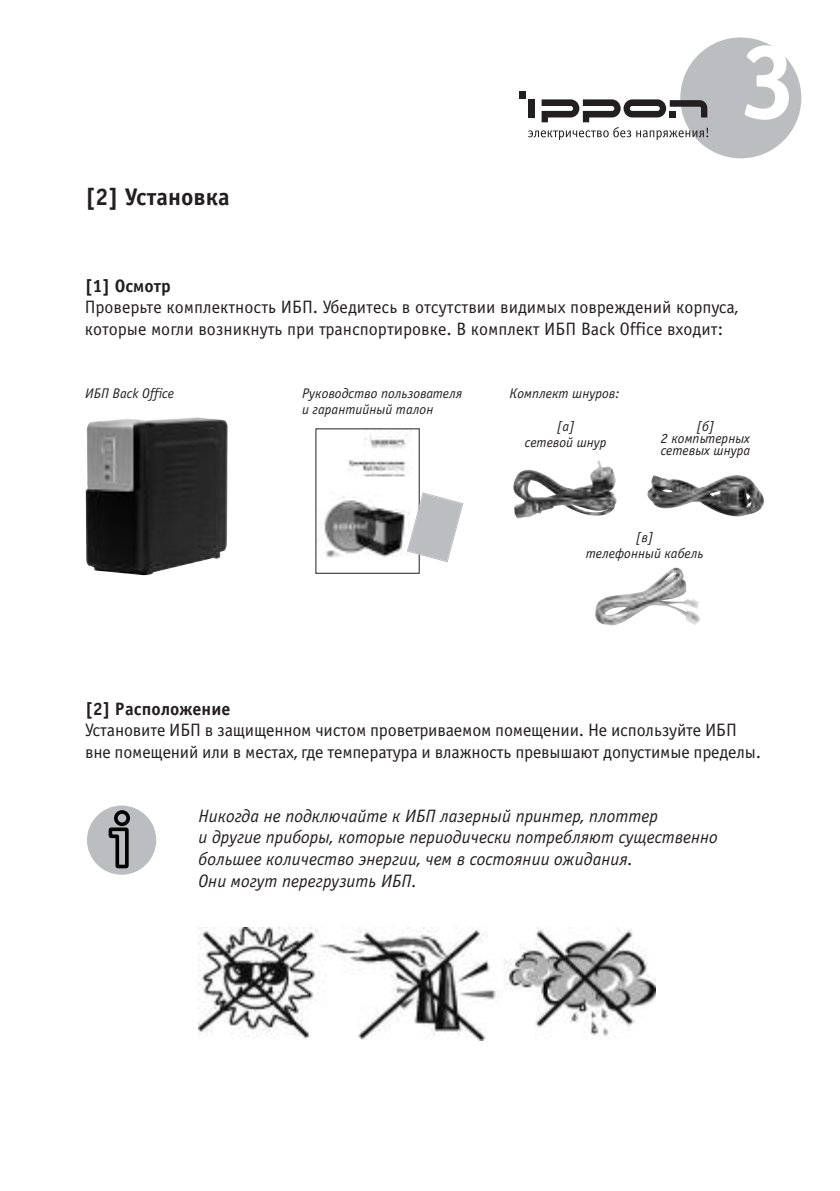
<style>
.page{position:relative;width:840px;height:1191px;background:#fff}
.page>*{position:absolute;margin:0;border:0;box-sizing:border-box;transform-origin:0 0}
.t1{font:700 106px "Officina Sans C";color:#fff}
.t2{font:700 24px "Officina Sans C";color:#231f20}
.t3{font:18px/21.6px "Officina Sans C";letter-spacing:-.01em;color:#231f20}
.t4{font:italic 18px/21.6px "Officina Sans C";color:#231f20}
.t5{font:700 18px "Officina Sans C";color:#231f20}
.t6{font:italic 14px/16px "Officina Sans C";color:#231f20;text-align:center}
</style>
<div class="page">
<img style="left:86px;top:417px;width:141px;height:150px">
<img style="left:317px;top:430px;width:95px;height:128px">
<svg style="left:406px;top:492px;width:57px;height:71px"></svg>
<div style="left:87px;top:805px;width:69px;height:69px;background:#bcbdc0;border-radius:50%"></div>
<svg style="left:107px;top:808px;width:23px;height:61px"></svg>
<img style="left:513px;top:460px;width:103px;height:59px">
<img style="left:595px;top:567px;width:105px;height:59px">
<img style="left:198px;top:927px;width:457px;height:113px">
<div style="left:680px;top:37px;width:120px;height:121px;background:#bcbdc0;border-radius:50%"></div>
<div style="left:519px;top:92px;width:7px;height:7px;background:#231f20"></div>
<svg style="left:528px;top:99px;width:180px;height:41px"></svg>
<img style="left:647px;top:475px;width:116px;height:42px">
<h2 class="t2" style="left:85px;top:182px;width:146px">[2] Установка</h2>
<h1 class="t1" style="left:738px;top:19px;width:60px">3</h1>
<p class="t5" style="left:85px;top:275px;width:87px">[1] Осмотр</p>
<p class="t3" style="left:85px;top:296px;width:654px">Проверьте комплектность ИБП. Убедитесь в отсутствии видимых повреждений корпуса, которые могли возникнуть при транспортировке. В комплект ИБП Back Office входит:</p>
<p class="t6" style="left:85px;top:385px;width:90px">ИБП Back Office</p>
<p class="t6" style="left:302px;top:385px;width:162px;text-align:left">Руководство пользователя и гарантийный талон</p>
<p class="t6" style="left:509px;top:385px;width:111px">Комплект шнуров:</p>
<p class="t6" style="left:524px;top:418px;width:83px">[a]<br>сетевой шнур</p>
<p class="t6" style="left:660px;top:420px;width:91px;line-height:12px">[б]<br>2 компьтерных сетевых шнура</p>
<p class="t6" style="left:585px;top:529px;width:119px">[в]<br>телефонный кабель</p>
<p class="t5" style="left:85px;top:698px;width:147px">[2] Расположение</p>
<p class="t3" style="left:85px;top:719px;width:677px">Установите ИБП в защищенном чистом проветриваемом помещении. Не используйте ИБП вне помещений или в местах, где температура и влажность превышают допустимые пределы.</p>
<p class="t4" style="left:198px;top:804px;width:520px">Никогда не подключайте к ИБП лазерный принтер, плоттер<br>и другие приборы, которые периодически потребляют существенно большее количество энергии, чем в состоянии ожидания.<br>Они могут перегрузить ИБП.</p>
</div>
